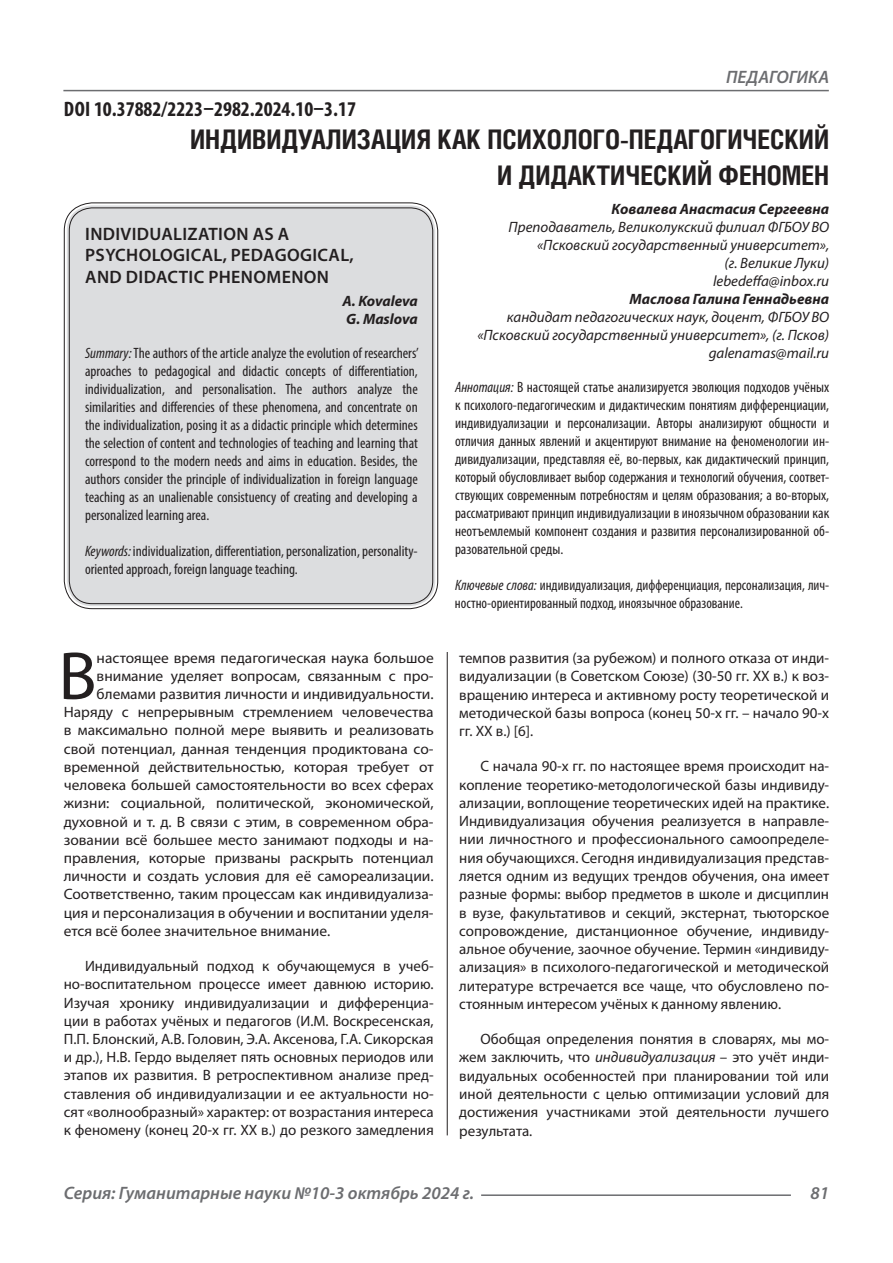
<style>
.page{position:relative;width:893px;height:1263px;background:#fff}
.page>*{position:absolute;margin:0;border:0;box-sizing:border-box;transform-origin:0 0}
.Статья_текст_первый{font:68.4px "Myriad Pro";color:#231f20}
.Статья_название{font:700 27px "Helios Cond C";color:#231f20}
.ДОИ{font:700 condensed 21px "Myriad Pro";color:#231f20}
.Статья_название_англ{font:600 18px/21.6px "Myriad Pro";letter-spacing:.02em;color:#231f20}
.t1{font:italic 600 18px "Myriad Pro";color:#6c6d70}
.Статья_текст{font:15px/18.3px "Myriad Pro";color:#231f20;text-align:justify}
.Статья_аннотация_тек{font:condensed 15px/18px "Myriad Pro";color:#231f20;text-align:justify}
.Статья_аннотация_анг{font:condensed 15px/18px "Myriad Pro";color:#231f20;text-align:justify}
.Статья_текст_первый-2{font:15px "Myriad Pro";color:#231f20}
.Статья_автор_инфо{font:italic 15px/18px "Myriad Pro";color:#231f20;text-align:right}
.Статья_автор_фио_рус{font:italic 700 15px "Myriad Pro";color:#231f20}
.Статья_автор_англ{font:italic 700 15px "Myriad Pro";letter-spacing:-.005em;color:#231f20}
.s1{font-style:italic}
</style>
<div class="page">
<hr style="left:447px;top:128px;width:1px;height:1007px;background:#231f20">
<hr style="left:63px;top:90px;width:766px;height:1px;background:#6c6d70">
<hr style="left:481px;top:1194px;width:310px;height:2px;background:#6c6d70">
<div style="left:67px;top:205px;width:368px;height:401px;background:#dcdddf;border-radius:26px"></div>
<p class="t1" style="left:726px;top:66px;width:104px">ПЕДАГОГИКА</p>
<p class="Статья_название" style="left:190px;top:124px;width:641px">ИНДИВИДУАЛИЗАЦИЯ КАК ПСИХОЛОГО-ПЕДАГОГИЧЕСКИЙ</p>
<p class="Статья_название" style="left:497px;top:160px;width:334px">И ДИДАКТИЧЕСКИЙ ФЕНОМЕН</p>
<p class="Статья_автор_фио_рус" style="left:611px;top:199px;width:219px">Ковалева Анастасия Сергеевна</p>
<p class="Статья_автор_инфо" style="left:509px;top:218px;width:322px">Преподаватель, Великолукский филиал ФГБОУ ВО «Псковский государственный университет»,</p>
<p class="Статья_автор_инфо" style="left:725px;top:254px;width:106px">(г. Великие Луки)</p>
<p class="Статья_автор_инфо" style="left:713px;top:272px;width:118px">lebedeffa@inbox.ru</p>
<p class="Статья_автор_фио_рус" style="left:629px;top:289px;width:201px">Маслова Галина Геннадьевна</p>
<p class="Статья_автор_инфо" style="left:477px;top:308px;width:353px">кандидат педагогических наук, доцент, ФГБОУ ВО «Псковский государственный университет», (г. Псков)</p>
<p class="Статья_автор_инфо" style="left:709px;top:344px;width:122px">galenamas@mail.ru</p>
<p class="Статья_аннотация_тек" style="left:455px;top:378px;width:376px"><span class="s1">Аннотация:</span> В настоящей статье анализируется эволюция подходов учёных к психолого-педагогическим и дидактическим понятиям дифференциации, индивидуализации и персонализации. Авторы анализируют общности и отличия данных явлений и акцентируют внимание на феноменологии ин&shy;дивидуализации, представляя её, во-первых, как дидактический принцип, который обусловливает выбор содержания и технологий обучения, соответ&shy;ствующих современным потребностям и целям образования; а во-вторых, рассматривают принцип индивидуализации в иноязычном образовании как неотъемлемый компонент создания и развития персонализированной об&shy;разовательной среды.</p>
<p class="Статья_аннотация_тек" style="left:455px;top:576px;width:376px"><span class="s1">Ключевые слова:</span> индивидуализация, дифференциация, персонализация, лич&shy;ностно-ориентированный подход, иноязычное образование.</p>
<p class="ДОИ" style="left:64px;top:96px;width:294px">DOI 10.37882/2223–2982.2024.10–3.17</p>
<p class="Статья_название_англ" style="left:85px;top:222px;width:270px">INDIVIDUALIZATION AS A<br>PSYCHOLOGICAL, PEDAGOGICAL,</p>
<p class="Статья_название_англ" style="left:85px;top:266px;width:245px">AND DIDACTIC PHENOMENON</p>
<p class="Статья_автор_англ" style="left:342px;top:291px;width:77px">A. Kovaleva</p>
<p class="Статья_автор_англ" style="left:346px;top:309px;width:73px">G. Maslova</p>
<p class="Статья_аннотация_анг" style="left:85px;top:344px;width:335px"><span class="s1">Summary:</span>The authors of the article analyze the evolution of researchers’ aproaches to pedagogical and didactic concepts of differentiation, individualization, and personalisation. The authors analyze the similarities and differencies of these phenomena, and concentrate on the individualization, posing it as a didactic principle which determines the selection of content and technologies of teaching and learning that correspond to the modern needs and aims in education. Besides, the authors consider the principle of individualization in foreign language teaching as an unalienable consistuency of creating and developing a personalized learning area.</p>
<p class="Статья_аннотация_анг" style="left:85px;top:542px;width:334px"><span class="s1">Keywords:</span> individualization, differentiation, personalization, personality&shy;oriented approach, foreign language teaching.</p>
<p class="Статья_текст_первый" style="left:58px;top:634px;width:40px">В</p>
<p class="Статья_текст_первый-2" style="left:97px;top:649px;width:339px">настоящее время педагогическая наука большое</p>
<p class="Статья_текст_первый-2" style="left:97px;top:667px;width:339px">внимание уделяет вопросам, связанным с про-</p>
<p class="Статья_текст_первый-2" style="left:97px;top:685px;width:339px">блемами развития личности и индивидуальности.</p>
<p class="Статья_текст_первый-2" style="left:64px;top:703px;width:371px">Наряду с непрерывным стремлением человечества</p>
<p class="Статья_текст_первый-2" style="left:64px;top:721px;width:371px">в максимально полной мере выявить и реализовать</p>
<p class="Статья_текст_первый-2" style="left:64px;top:739px;width:371px">свой потенциал, данная тенденция продиктована со-</p>
<p class="Статья_текст_первый-2" style="left:64px;top:757px;width:371px">временной действительностью, которая требует от</p>
<p class="Статья_текст_первый-2" style="left:64px;top:776px;width:371px">человека большей самостоятельности во всех сферах</p>
<p class="Статья_текст_первый-2" style="left:64px;top:794px;width:371px">жизни: социальной, политической, экономической,</p>
<p class="Статья_текст_первый-2" style="left:64px;top:812px;width:371px">духовной и т. д. В связи с этим, в современном обра-</p>
<p class="Статья_текст_первый-2" style="left:64px;top:830px;width:371px">зовании всё большее место занимают подходы и на-</p>
<p class="Статья_текст_первый-2" style="left:64px;top:849px;width:371px">правления, которые призваны раскрыть потенциал</p>
<p class="Статья_текст_первый-2" style="left:64px;top:867px;width:371px">личности и создать условия для её самореализации.</p>
<p class="Статья_текст_первый-2" style="left:64px;top:885px;width:371px">Соответственно, таким процессам как индивидуализа-</p>
<p class="Статья_текст_первый-2" style="left:64px;top:903px;width:371px">ция и персонализация в обучении и воспитании уделя-</p>
<p class="Статья_текст_первый-2" style="left:64px;top:922px;width:268px">ется всё более значительное внимание.</p>
<p class="Статья_текст" style="left:64px;top:957px;width:371px;text-indent:21px">Индивидуальный подход к обучающемуся в учеб&shy;но-воспитательном процессе имеет давнюю историю.<br>Изучая хронику индивидуализации и дифференциа&shy;ции в работах учёных и педагогов (И.М. Воскресенская, П.П. Блонский, А.В. Головин, Э.А. Аксенова, Г.А. Сикорская и др.), Н.В. Гердо выделяет пять основных периодов или этапов их развития. В ретроспективном анализе пред&shy;ставления об индивидуализации и ее актуальности но&shy;сят «волнообразный» характер: от возрастания интереса к феномену (конец 20-х гг. XX в.) до резкого замедления</p>
<p class="Статья_текст" style="left:459px;top:648px;width:371px">темпов развития (за рубежом) и полного отказа от инди&shy;видуализации (в Советском Союзе) (30-50 гг. XX в.) к воз&shy;вращению интереса и активному росту теоретической и методической базы вопроса (конец 50-х гг. – начало 90-х гг. XX в.) [6].</p>
<p class="Статья_текст" style="left:459px;top:757px;width:371px;text-indent:21px">С начала 90-х гг. по настоящее время происходит на&shy;копление теоретико-методологической базы индивиду&shy;ализации, воплощение теоретических идей на практике.<br>Индивидуализация обучения реализуется в направле&shy;нии личностного и профессионального самоопределе&shy;ния обучающихся. Сегодня индивидуализация представ&shy;ляется одним из ведущих трендов обучения, она имеет разные формы: выбор предметов в школе и дисциплин в вузе, факультативов и секций, экстернат, тьюторское сопровождение, дистанционное обучение, индивиду&shy;альное обучение, заочное обучение. Термин «индивиду&shy;ализация» в психолого-педагогической и методической литературе встречается все чаще, что обусловлено по&shy;стоянным интересом учёных к данному явлению.</p>
<p class="Статья_текст" style="left:459px;top:1030px;width:371px;text-indent:21px">Обобщая определения понятия в словарях, мы мо&shy;жем заключить, что <span class="s1">индивидуализация</span> – это учёт инди&shy;видуальных особенностей при планировании той или иной деятельности с целью оптимизации условий для достижения участниками этой деятельности лучшего результата.</p>
<p class="t1" style="left:64px;top:1182px;width:412px">Серия: Гуманитарные науки №10-3 октябрь 2024 г.</p>
<p class="t1" style="left:810px;top:1182px;width:20px">81</p>
</div>
